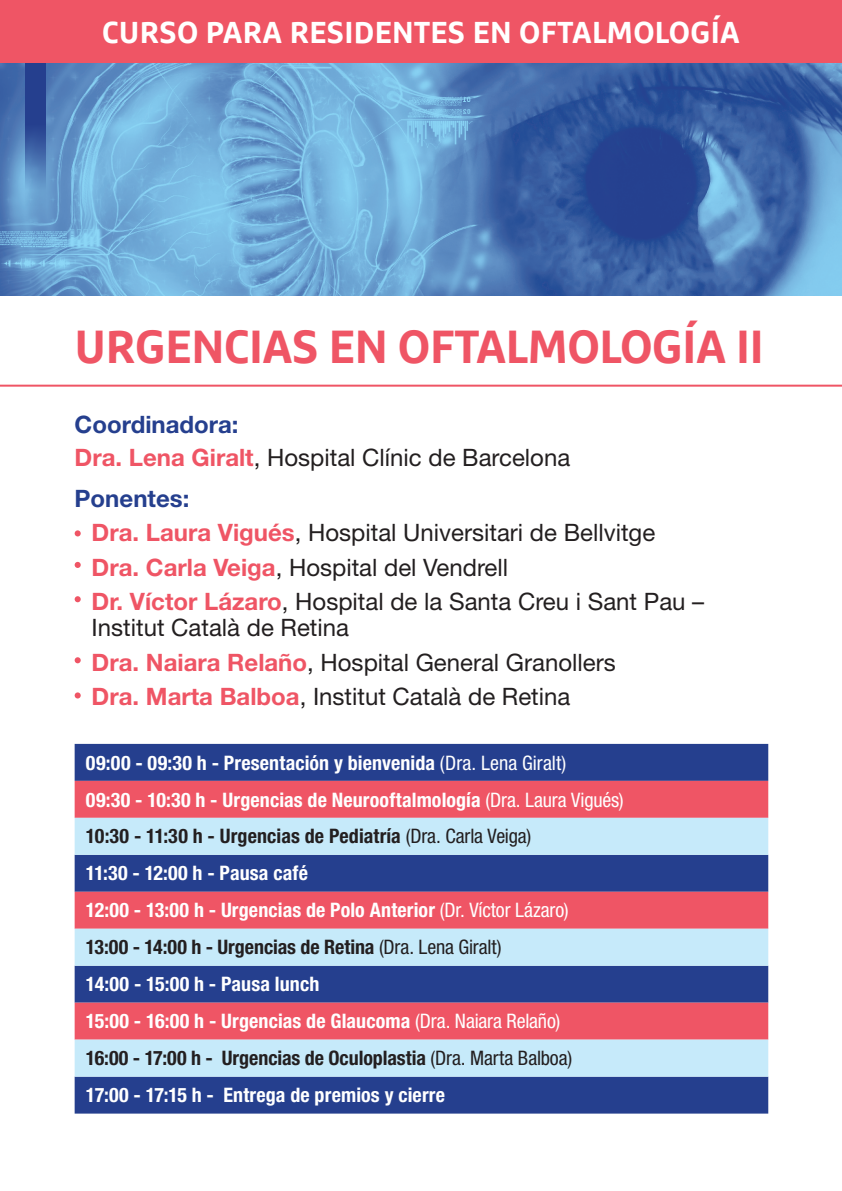
<style>
.page{position:relative;width:842px;height:1191px;background:#fff}
.page>*{position:absolute;margin:0;border:0;box-sizing:border-box;transform-origin:0 0}
.t1{font:700 46px "Marselis Web W03";letter-spacing:-.01em;color:#ef5565}
.t2{font:700 30px "Marselis Web W03";letter-spacing:.01em;color:#fff}
.t3{font:24px/26px "Helvetica Neue LT Std";color:#231f20}
.t4{font:700 24px "Helvetica Neue LT Std";color:#253f8e}
.t5{font:700 condensed 20px "Helvetica Neue LT Std";letter-spacing:.005em;color:#fff}
.t6{font:700 condensed 20px "Helvetica Neue LT Std";color:#231f20}
.s1{font-weight:700;color:#ef5565}
.s2{font-weight:400}
</style>
<div class="page">
<img style="left:0;top:62px;width:842px;height:234px">
<svg style="left:26px;top:62px;width:20px;height:143px;background:#3e61a4"></svg>
<div style="left:0;top:0;width:842px;height:62px;background:#ef5565"></div>
<div style="left:75px;top:744px;width:693px;height:369px;background:#253f8e"></div>
<div style="left:75px;top:781px;width:693px;height:37px;background:#ef5565"></div>
<svg style="left:75px;top:818px;width:693px;height:258px;background:#a48fb0"></svg>
<svg style="left:75px;top:530px;width:6px;height:6px"></svg>
<svg style="left:75px;top:562px;width:6px;height:6px"></svg>
<svg style="left:75px;top:596px;width:6px;height:6px"></svg>
<svg style="left:75px;top:657px;width:6px;height:6px"></svg>
<svg style="left:75px;top:692px;width:6px;height:6px"></svg>
<hr style="left:0;top:385px;width:842px;height:2px;background:#ef5565">
<p class="t2" style="left:102px;top:14px;width:639px">CURSO PARA RESIDENTES EN OFTALMOLOGÍA</p>
<p class="t1" style="left:75px;top:318px;width:690px">URGENCIAS EN OFTALMOLOGÍA II</p>
<p class="t4" style="left:75px;top:410px;width:165px">Coordinadora:</p>
<p class="t3" style="left:75px;top:444px;width:497px"><span class="s1">Dra. Lena Giralt</span>, Hospital Clínic de Barcelona</p>
<p class="t4" style="left:75px;top:483px;width:116px">Ponentes:</p>
<p class="t3" style="left:92px;top:519px;width:565px"><span class="s1">Dra. Laura Vigués</span>, Hospital Universitari de Bellvitge</p>
<p class="t3" style="left:92px;top:554px;width:418px"><span class="s1">Dra. Carla Veiga</span>, Hospital del Vendrell</p>
<p class="t3" style="left:92px;top:588px;width:614px"><span class="s1">Dr. Víctor Lázaro</span>, Hospital de la Santa Creu i Sant Pau –<br>Institut Català de Retina</p>
<p class="t3" style="left:92px;top:649px;width:525px"><span class="s1">Dra. Naiara Relaño</span>, Hospital General Granollers</p>
<p class="t3" style="left:92px;top:683px;width:480px"><span class="s1">Dra. Marta Balboa</span>, Institut Català de Retina</p>
<p class="t5" style="left:86px;top:750px;width:482px">09:00 - 09:30 h - Presentación y bienvenida <span class="s2">(Dra. Lena Giralt)</span></p>
<p class="t5" style="left:86px;top:787px;width:539px">09:30 - 10:30 h - Urgencias de Neurooftalmología <span class="s2">(Dra. Laura Vigués)</span></p>
<p class="t6" style="left:86px;top:824px;width:447px">10:30 - 11:30 h - Urgencias de Pediatría <span class="s2">(Dra. Carla Veiga)</span></p>
<p class="t5" style="left:86px;top:861px;width:223px">11:30 - 12:00 h - Pausa café</p>
<p class="t5" style="left:86px;top:898px;width:484px">12:00 - 13:00 h - Urgencias de Polo Anterior <span class="s2">(Dr. Víctor Lázaro)</span></p>
<p class="t6" style="left:86px;top:935px;width:417px">13:00 - 14:00 h - Urgencias de Retina <span class="s2">(Dra. Lena Giralt)</span></p>
<p class="t5" style="left:86px;top:972px;width:235px">14:00 - 15:00 h - Pausa lunch</p>
<p class="t5" style="left:86px;top:1009px;width:476px">15:00 - 16:00 h - Urgencias de Glaucoma <span class="s2">(Dra. Naiara Relaño)</span></p>
<p class="t6" style="left:86px;top:1046px;width:488px">16:00 - 17:00 h - Urgencias de Oculoplastia <span class="s2">(Dra. Marta Balboa)</span></p>
<p class="t5" style="left:86px;top:1083px;width:361px">17:00 - 17:15 h - Entrega de premios y cierre</p>
</div>
